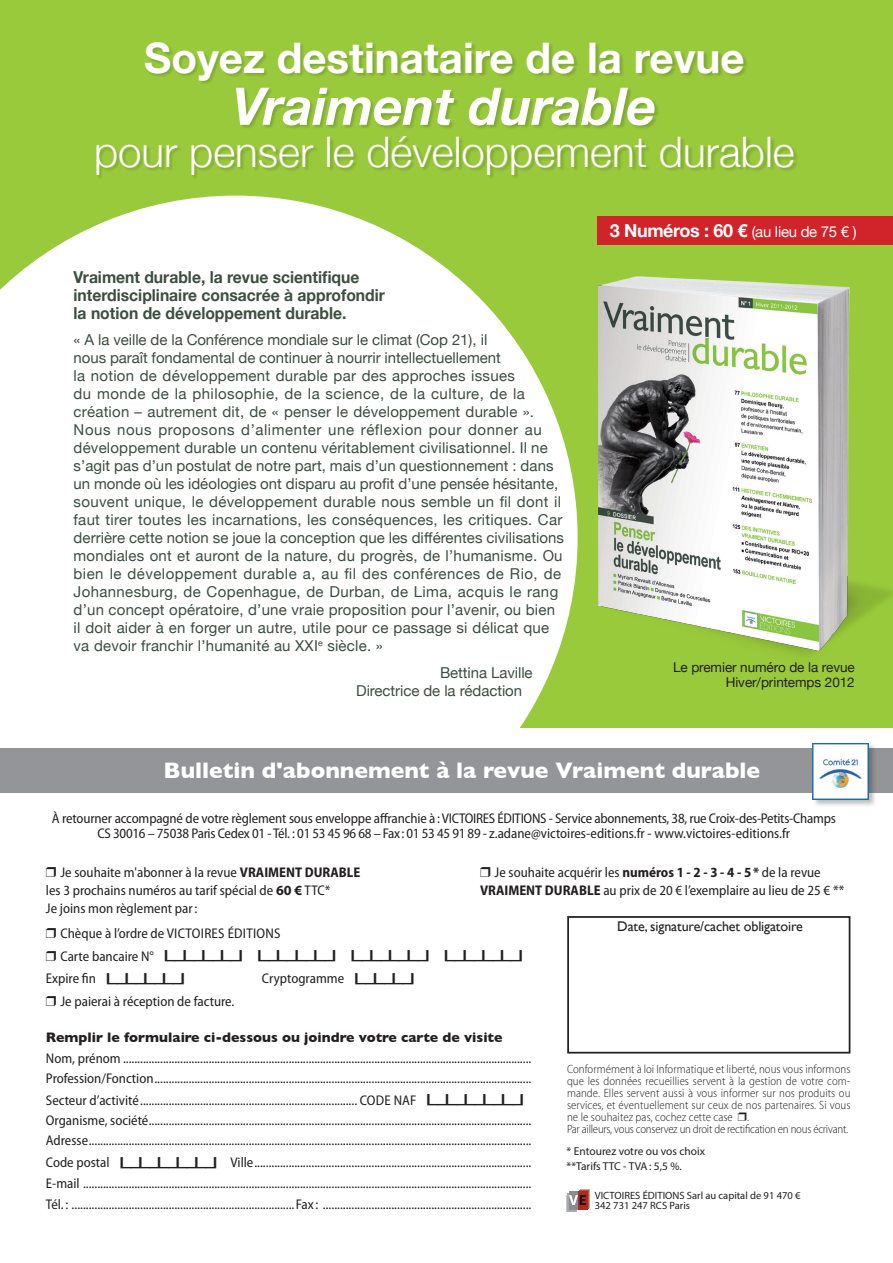
<style>
.page{position:relative;width:893px;height:1263px;background:#fff}
.page>*{position:absolute;margin:0;border:0;box-sizing:border-box;transform-origin:0 0}
.t1{font:italic 700 51.9px "Helvetica Neue";color:#fff}
.t2{font:300 42.15px "Helvetica Neue";color:#fff}
.t3{font:700 42.15px "Helvetica Neue";color:#fff}
.t4{font:700 22.8px "Gill Sans";color:#fff}
.t5{font:17.55px "Times New Roman";color:#231f20;scale:1.5 1}
.t6{font:700 16.5px/18px "Helvetica Neue";color:#3c4d41;scale:.95 1}
.t7{font:15px/18px "Helvetica Neue";letter-spacing:.015em;color:#3c4d41}
.t8{font:15px/18px "Helvetica Neue";letter-spacing:-.005em;color:#3c4d41}
.t9{font:15px "Helvetica Neue";letter-spacing:-.02em;color:#fff}
.t10{font:semi-condensed 14.1px/18px "Myriad Pro";color:#231f20}
.t11{font:semi-condensed 14.1px/15.8px "Myriad Pro";letter-spacing:-.02em;color:#231f20;text-align:center}
.t12{font:700 14.1px "Gill Sans";color:#231f20}
.t13{font:semi-condensed 14.1px "Myriad Pro";letter-spacing:.02em;color:#231f20}
.t14{font:14.1px "Gill Sans";letter-spacing:-.01em;color:#231f20}
.t15{font:13.5px/15.5px "Helvetica Neue";letter-spacing:-.005em;color:#231f20;text-align:right}
.t16{font:300 semi-condensed 12px/12px "Myriad Pro";letter-spacing:-.02em;color:#231f20;text-align:justify}
.t17{font:11.4px "Myriad Pro";color:#231f20}
.t18{font:10.5px/10.5px "Myriad Pro";color:#231f20}
.s1{font-weight:700;font-size:18px}
.s2{font-weight:700}
.s3{font-weight:700;font-stretch:normal}
.s4{font-family:"Times New Roman";font-stretch:normal;font-size:17.55px}
</style>
<div class="page">
<div style="left:0;top:0;width:893px;height:728px;background:#99ca3b"></div>
<svg style="left:0;top:196px;width:578px;height:532px;background:#f3f8e8"></svg>
<div style="left:96px;top:42px;width:702px;height:137px;background:#231f20;opacity:.2"></div>
<div style="left:597px;top:216px;width:296px;height:28px;background:#d1232a"></div>
<img style="left:599px;top:276px;width:293px;height:378px">
<div style="left:567px;top:916px;width:283px;height:137px;border:2px solid #231f20"></div>
<div style="left:581px;top:1189px;width:9px;height:18px;background:#bd5341"></div>
<div style="left:566px;top:1194px;width:9px;height:17px;background:#a8a9ad"></div>
<div style="left:579px;top:1190px;width:9px;height:19px;background:#ad2a23"></div>
<div style="left:568px;top:1193px;width:9px;height:18px;background:#a8a9ad"></div>
<div style="left:569px;top:1192px;width:9px;height:18px;background:#8a8c8f"></div>
<div style="left:578px;top:1192px;width:9px;height:18px;background:#ad2a23"></div>
<svg style="left:569px;top:1195px;width:17px;height:10px"></svg>
<div style="left:0;top:748px;width:893px;height:45px;background:#939598"></div>
<div style="left:812px;top:743px;width:65px;height:65px;background:#231f20;opacity:.3"></div>
<img style="left:812px;top:743px;width:56px;height:56px">
<p class="t3" style="left:144px;top:25px;width:602px">Soyez destinataire de la revue</p>
<p class="t1" style="left:232px;top:66px;width:426px">Vraiment durable</p>
<p class="t2" style="left:94px;top:118px;width:702px">pour penser le développement durable</p>
<p class="t6" style="left:74px;top:268px;width:329px">Vraiment durable, la revue scientifique interdisciplinaire consacrée à approfondir la notion de développement durable.</p>
<p class="t7" style="left:74px;top:332px;width:492px">« A la veille de la Conférence mondiale sur le climat (Cop 21), il<br>nous paraît fondamental de continuer à nourrir intellectuellement<br>la notion de développement durable par des approches issues<br>du monde de la philosophie, de la science, de la culture, de la création – autrement dit, de « penser le développement durable ».<br>Nous nous proposons d’alimenter une réflexion pour donner au développement durable un contenu véritablement civilisationnel. Il ne s’agit pas d’un postulat de notre part, mais d’un questionnement : dans un monde où les idéologies ont disparu au profit d’une pensée hésitante, souvent unique, le développement durable nous semble un fil dont il faut tirer toutes les incarnations, les conséquences, les critiques. Car derrière cette notion se joue la conception que les différentes civilisations mondiales ont et auront de la nature, du progrès, de l’humanisme. Ou bien le développement durable a, au fil des conférences de Rio, de Johannesburg, de Copenhague, de Durban, de Lima, acquis le rang d’un concept opératoire, d’une vraie proposition pour l’avenir, ou bien il doit aider à en forger un autre, utile pour ce passage si délicat que va devoir franchir l’humanité au XXI<sup>e</sup> siècle. »</p>
<p class="t8" style="left:356px;top:664px;width:178px;text-indent:84px">Bettina Laville<br>Directrice de la rédaction</p>
<p class="t9" style="left:610px;top:221px;width:248px"><span class="s1">3 Numéros : 60 €</span> (au lieu de 75 € )</p>
<p class="t15" style="left:673px;top:660px;width:183px">Le premier numéro de la revue<br>Hiver/printemps 2012</p>
<p class="t4" style="left:164px;top:757px;width:598px">Bulletin d'abonnement à la revue Vraiment durable</p>
<p class="t11" style="left:52px;top:810px;width:785px">À retourner accompagné de votre règlement sous enveloppe affranchie à: VICTOIRES ÉDITIONS - Service abonnements, 38, rue Croix-des-Petits-Champs<br>CS 30016 – 75038 Paris Cedex 01 - Tél. : 01 53 45 96 68 – Fax: 01 53 45 91 89 - z.adane@victoires-editions.fr - www.victoires-editions.fr</p>
<p class="t10" style="left:46px;top:864px;width:316px">❒ Je souhaite m'abonner à la revue <span class="s2">VRAIMENT DURABLE </span>les 3 prochains numéros au tarif spécial de <span class="s3">60 €</span> TTC*</p>
<p class="t10" style="left:480px;top:864px;width:366px">❒ Je souhaite acquérir les <span class="s2">numéros 1 - 2 - 3 - 4 - 5*</span> de la revue<br><span class="s2">VRAIMENT DURABLE</span> au prix de 20 € l’exemplaire au lieu de 25 € **</p>
<p class="t10" style="left:46px;top:900px;width:153px">Je joins mon règlement par:</p>
<p class="t13" style="left:46px;top:926px;width:236px">❒ Chèque à l’ordre de VICTOIRES ÉDITIONS</p>
<p class="t5" style="left:46px;top:948px;width:324px">❒ <sup>Carte</sup> <sup>bancaire</sup> <sup>N°</sup> └┴┴┴┘└┴┴┴┘└┴┴┴┘└┴┴┴┘</p>
<p class="t10" style="left:46px;top:970px;width:148px">Expire fin <span class="s4">└┴┴┴┘</span></p>
<p class="t10" style="left:262px;top:970px;width:161px">Cryptogramme <span class="s4">└┴┴┘</span></p>
<p class="t10" style="left:46px;top:992px;width:190px">❒ Je paierai à réception de facture.</p>
<p class="t12" style="left:46px;top:1029px;width:458px">Remplir le formulaire ci-dessous ou joindre votre carte de visite</p>
<p class="t10" style="left:46px;top:1049px;width:487px">Nom, prénom ...............................................................................................................................................</p>
<p class="t10" style="left:46px;top:1069px;width:487px">Profession/Fonction....................................................................................................................................</p>
<p class="t10" style="left:46px;top:1090px;width:487px;line-height:20.2px">Secteur d’activité............................................................................ CODE NAF <span class="s4">└┴┴┴┴┘<br></span>Organisme, société......................................................................................................................................</p>
<p class="t10" style="left:46px;top:1132px;width:487px">Adresse...........................................................................................................................................................</p>
<p class="t10" style="left:46px;top:1154px;width:487px">Code postal <span class="s4">└┴┴┴┴┘</span> Ville.................................................................................................</p>
<p class="t10" style="left:46px;top:1172px;width:487px;line-height:21.1px">E-mail .............................................................................................................................................................<br>Tél. : .............................................................................. Fax : .........................................................................</p>
<p class="t14" style="left:617px;top:918px;width:187px">Date, signature/cachet obligatoire</p>
<p class="t16" style="left:567px;top:1063px;width:285px">Conformément à loi Informatique et liberté, nous vous informons que les données recueillies servent à la gestion de votre com&shy;mande. Elles servent aussi à vous informer sur nos produits ou services, et éventuellement sur ceux de nos partenaires. Si vous ne le souhaitez pas, cochez cette case ❒.</p>
<p class="t16" style="left:567px;top:1123px;width:283px">Par ailleurs, vous conservez un droit de rectification en nous écrivant.</p>
<p class="t17" style="left:567px;top:1144px;width:140px">* Entourez votre ou vos choix</p>
<p class="t17" style="left:567px;top:1159px;width:117px">**Tarifs TTC - TVA: 5,5 %.</p>
<p class="t18" style="left:595px;top:1190px;width:207px">VICTOIRES ÉDITIONS Sarl au capital de 91 470 €<br>342 731 247 RCS Paris</p>
</div>
